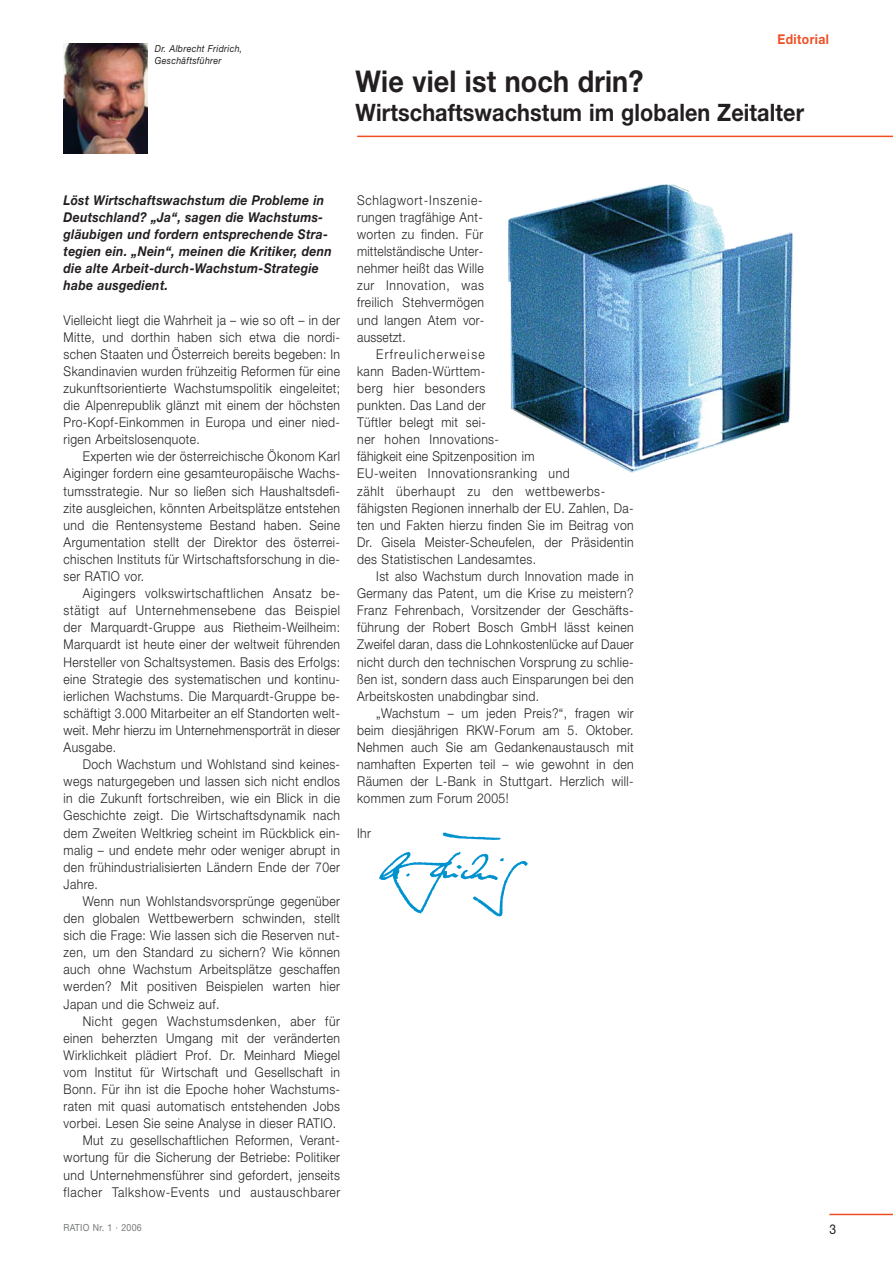
<style>
.page{position:relative;width:893px;height:1263px;background:#fff}
.page>*{position:absolute;margin:0;border:0;box-sizing:border-box;transform-origin:0 0}
.t1{font:700 30px "Helvetica Neue";letter-spacing:.005em;color:#231f20;scale:.9 1}
.t2{font:700 24px "Helvetica Neue";letter-spacing:.005em;color:#231f20;scale:.9 1}
.t3{font:300 13.5px/17.1px "Helvetica Neue";letter-spacing:.035em;color:#231f20;text-align:justify;scale:.9 1}
.t4{font:italic 700 13.5px/17.1px "Helvetica Neue";letter-spacing:.02em;color:#231f20;scale:.9 1}
.t5{font:700 13.5px "Helvetica Neue";letter-spacing:.035em;color:#f04e23;scale:.9 1}
.t6{font:13.5px "Helvetica Neue";color:#231f20;scale:.9 1}
.t7{font:italic 9.75px/12px "Helvetica Neue";letter-spacing:.035em;color:#231f20;scale:.9 1}
.t8{font:9.75px "Helvetica Neue";letter-spacing:.035em;color:#76787a;scale:.9 1}
</style>
<div class="page">
<hr style="left:829px;top:1214px;width:63px;height:1px;background:#f04e23">
<hr style="left:357px;top:136px;width:535px;height:1px;background:#f04e23">
<img style="left:379px;top:832px;width:149px;height:85px">
<img style="left:64px;top:44px;width:84px;height:110px">
<img style="left:508px;top:185px;width:286px;height:288px">
<p class="t7" style="left:155px;top:44px;width:98px">Dr. Albrecht Fridrich,<br>Geschäftsführer</p>
<p class="t5" style="left:777px;top:34px;width:59px">Editorial</p>
<h1 class="t1" style="left:355px;top:71px;width:321px">Wie viel ist noch drin?</h1>
<h2 class="t2" style="left:355px;top:104px;width:500px">Wirtschaftswachstum im globalen Zeitalter</h2>
<p class="t4" style="left:64px;top:193px;width:299px">Löst Wirtschaftswachstum die Probleme in Deutschland? „Ja“, sagen die Wachstums&shy;gläubigen und fordern entsprechende Stra&shy;tegien ein. „Nein“, meinen die Kritiker, denn die alte Arbeit-durch-Wachstum-Strategie habe ausgedient.</p>
<p class="t3" style="left:64px;top:312px;width:309px">Vielleicht liegt die Wahrheit ja – wie so oft – in der Mitte, und dorthin haben sich etwa die nordi&shy;schen Staaten und Österreich bereits begeben: In Skandinavien wurden frühzeitig Reformen für eine zukunftsorientierte Wachstumspolitik eingeleitet; die Alpenrepublik glänzt mit einem der höchsten Pro-Kopf-Einkommen in Europa und einer nied&shy;rigen Arbeitslosenquote.</p>
<p class="t3" style="left:64px;top:449px;width:309px;text-indent:19px">Experten wie der österreichische Ökonom Karl Aiginger fordern eine gesamteuropäische Wachs&shy;tumsstrategie. Nur so ließen sich Haushaltsdefi&shy;zite ausgleichen, könnten Arbeitsplätze entstehen und die Rentensysteme Bestand haben. Seine Argumentation stellt der Direktor des österrei&shy;chischen Instituts für Wirtschaftsforschung in die&shy;ser RATIO vor.</p>
<p class="t3" style="left:64px;top:586px;width:309px;text-indent:19px">Aigingers volkswirtschaftlichen Ansatz be&shy;stätigt auf Unternehmensebene das Beispiel der Marquardt-Gruppe aus Rietheim-Weilheim:<br>Marquardt ist heute einer der weltweit führenden Hersteller von Schaltsystemen. Basis des Erfolgs: eine Strategie des systematischen und kontinu&shy;ierlichen Wachstums. Die Marquardt-Gruppe be&shy;schäftigt 3.000 Mitarbeiter an elf Standorten welt&shy;weit. Mehr hierzu im Unternehmensporträt in dieser Ausgabe.</p>
<p class="t3" style="left:64px;top:757px;width:309px;text-indent:19px">Doch Wachstum und Wohlstand sind keines&shy;wegs naturgegeben und lassen sich nicht endlos in die Zukunft fortschreiben, wie ein Blick in die Geschichte zeigt. Die Wirtschaftsdynamik nach dem Zweiten Weltkrieg scheint im Rückblick ein&shy;malig – und endete mehr oder weniger abrupt in den frühindustrialisierten Ländern Ende der 70er Jahre.</p>
<p class="t3" style="left:64px;top:894px;width:309px;text-indent:19px">Wenn nun Wohlstandsvorsprünge gegenüber den globalen Wettbewerbern schwinden, stellt sich die Frage: Wie lassen sich die Reserven nut&shy;zen, um den Standard zu sichern? Wie können auch ohne Wachstum Arbeitsplätze geschaffen werden? Mit positiven Beispielen warten hier Japan und die Schweiz auf.</p>
<p class="t3" style="left:64px;top:1014px;width:309px;text-align:right">Nicht gegen Wachstumsdenken, aber für einen beherzten Umgang mit der veränderten Wirklichkeit plädiert Prof. Dr. Meinhard Miegel vom Institut für Wirtschaft und Gesellschaft in Bonn. Für ihn ist die Epoche hoher Wachstums&shy;raten mit quasi automatisch entstehenden Jobs vorbei. Lesen Sie seine Analyse in dieser RATIO.<br>Mut zu gesellschaftlichen Reformen, Verant&shy;wortung für die Sicherung der Betriebe: Politiker und Unternehmensführer sind gefordert, jenseits flacher Talkshow-Events und austauschbarer</p>
<p class="t8" style="left:63px;top:1224px;width:88px">RATIO Nr. 1 · 2006</p>
<p class="t3" style="left:357px;top:193px;width:143px;text-align:left">Schlagwort-Inszenie&shy;rungen tragfähige Ant&shy;worten zu finden. Für mittelständische Unter&shy;nehmer heißt das Wille zur Innovation, was freilich Stehvermögen und langen Atem vor&shy;aussetzt.</p>
<p class="t3" style="left:357px;top:347px;width:309px;text-align:left;text-indent:19px">Erfreulicherweise<br>kann Baden-Württem-<br>berg hier besonders<br>punkten. Das Land der<br>Tüftler belegt mit sei-<br>ner hohen Innovations-<br>fähigkeit eine Spitzenposition im<br>EU-weiten Innovationsranking und<br>zählt überhaupt zu den wettbewerbs&shy;fähigsten Regionen innerhalb der EU. Zahlen, Da&shy;ten und Fakten hierzu finden Sie im Beitrag von<br>Dr. Gisela Meister-Scheufelen, der Präsidentin des Statistischen Landesamtes.</p>
<p class="t3" style="left:357px;top:569px;width:309px;text-indent:19px">Ist also Wachstum durch Innovation made in Germany das Patent, um die Krise zu meistern?<br>Franz Fehrenbach, Vorsitzender der Geschäfts&shy;führung der Robert Bosch GmbH lässt keinen Zweifel daran, dass die Lohnkostenlücke auf Dauer nicht durch den technischen Vorsprung zu schlie&shy;ßen ist, sondern dass auch Einsparungen bei den Arbeitskosten unabdingbar sind.</p>
<p class="t3" style="left:357px;top:706px;width:309px;text-indent:19px">„Wachstum – um jeden Preis?“, fragen wir beim diesjährigen RKW-Forum am 5. Oktober.<br>Nehmen auch Sie am Gedankenaustausch mit namhaften Experten teil – wie gewohnt in den Räumen der L-Bank in Stuttgart. Herzlich will&shy;kommen zum Forum 2005!</p>
<p class="t3" style="left:357px;top:825px;width:17px">Ihr</p>
<p class="t6" style="left:829px;top:1224px;width:9px">3</p>
</div>
